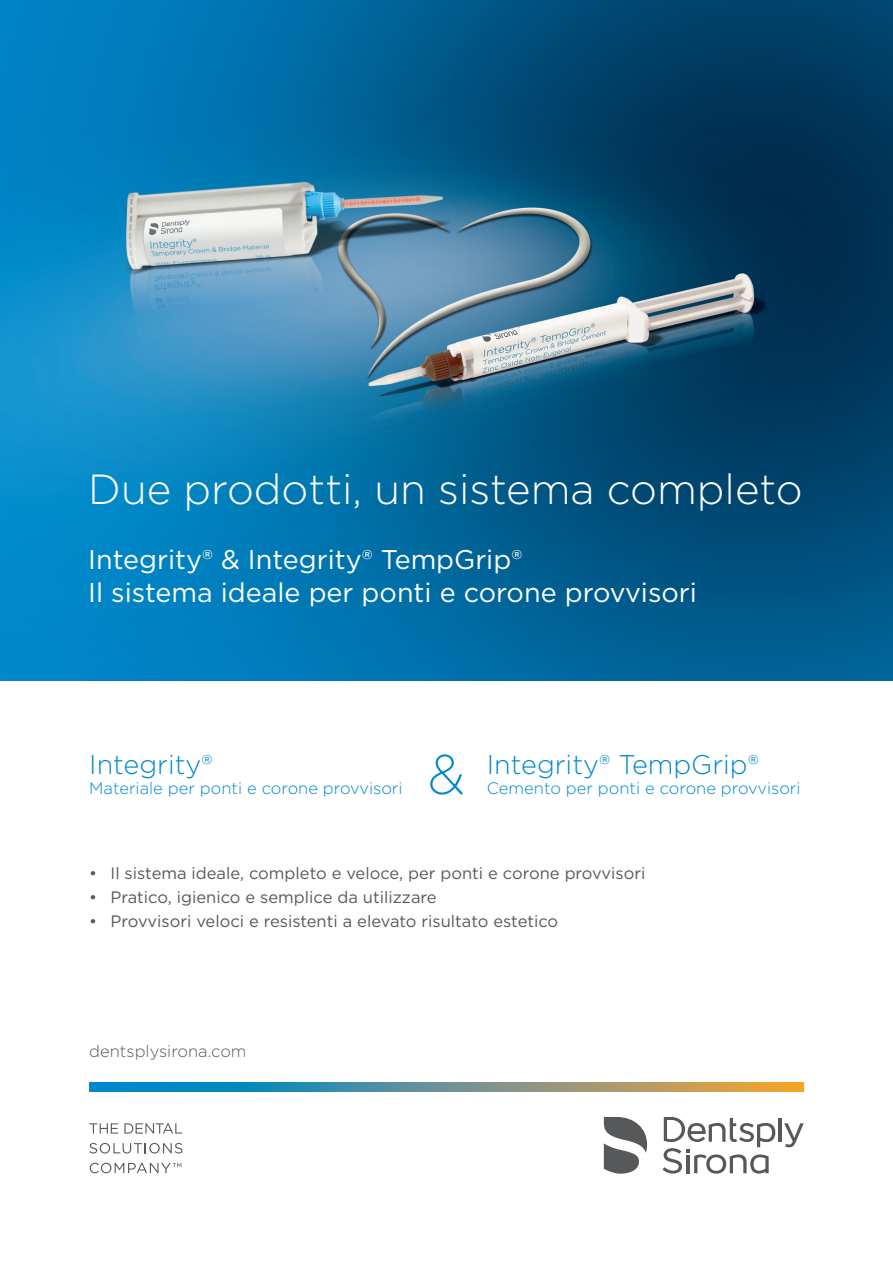
<style>
.page{position:relative;width:893px;height:1263px;background:#fff}
.page>*{position:absolute;margin:0;border:0;box-sizing:border-box;transform-origin:0 0}
.t1{font:300 42px "Gotham";color:#fff}
.t2{font:27px/32.4px "Gotham";color:#fff}
.t3{font:300 27px "Gotham";color:#0088ce}
.t4{font:16.5px "Gotham";color:#57585a}
.t5{font:300 16.5px "Gotham";color:#0088ce}
.t6{font:300 16.5px "Gotham";color:#57585a}
</style>
<div class="page">
<hr style="left:778px;top:1118px;width:3px;height:24px;background:#57585a">
<svg style="left:784px;top:1123px;width:20px;height:24px"></svg>
<svg style="left:662px;top:1117px;width:113px;height:57px"></svg>
<svg style="left:604px;top:1117px;width:43px;height:57px"></svg>
<svg style="left:89px;top:1123px;width:29px;height:10px"></svg>
<svg style="left:124px;top:1123px;width:58px;height:10px"></svg>
<svg style="left:89px;top:1143px;width:93px;height:10px"></svg>
<svg style="left:90px;top:1163px;width:91px;height:10px"></svg>
<svg style="left:89px;top:1082px;width:715px;height:10px;background:#6a928d"></svg>
<img style="left:0;top:0;width:893px;height:680px">
<svg style="left:431px;top:755px;width:31px;height:39px"></svg>
<p class="t1" style="left:88px;top:462px;width:716px">Due prodotti, un sistema completo</p>
<p class="t2" style="left:88px;top:543px;width:610px">Integrity® &amp; Integrity® TempGrip®<br>Il sistema ideale per ponti e corone provvisori</p>
<p class="t3" style="left:89px;top:747px;width:125px">Integrity®</p>
<p class="t5" style="left:89px;top:777px;width:315px">Materiale per ponti e corone provvisori</p>
<p class="t3" style="left:487px;top:747px;width:274px">Integrity® TempGrip®</p>
<p class="t5" style="left:487px;top:778px;width:315px">Cemento per ponti e corone provvisori</p>
<p class="t4" style="left:89px;top:862px;width:558px">• Il sistema ideale, completo e veloce, per ponti e corone provvisori</p>
<p class="t4" style="left:89px;top:886px;width:349px">• Pratico, igienico e semplice da utilizzare</p>
<p class="t4" style="left:89px;top:910px;width:470px">• Provvisori veloci e resistenti a elevato risultato estetico</p>
<p class="t6" style="left:89px;top:1041px;width:159px">dentsplysirona.com</p>
</div>
